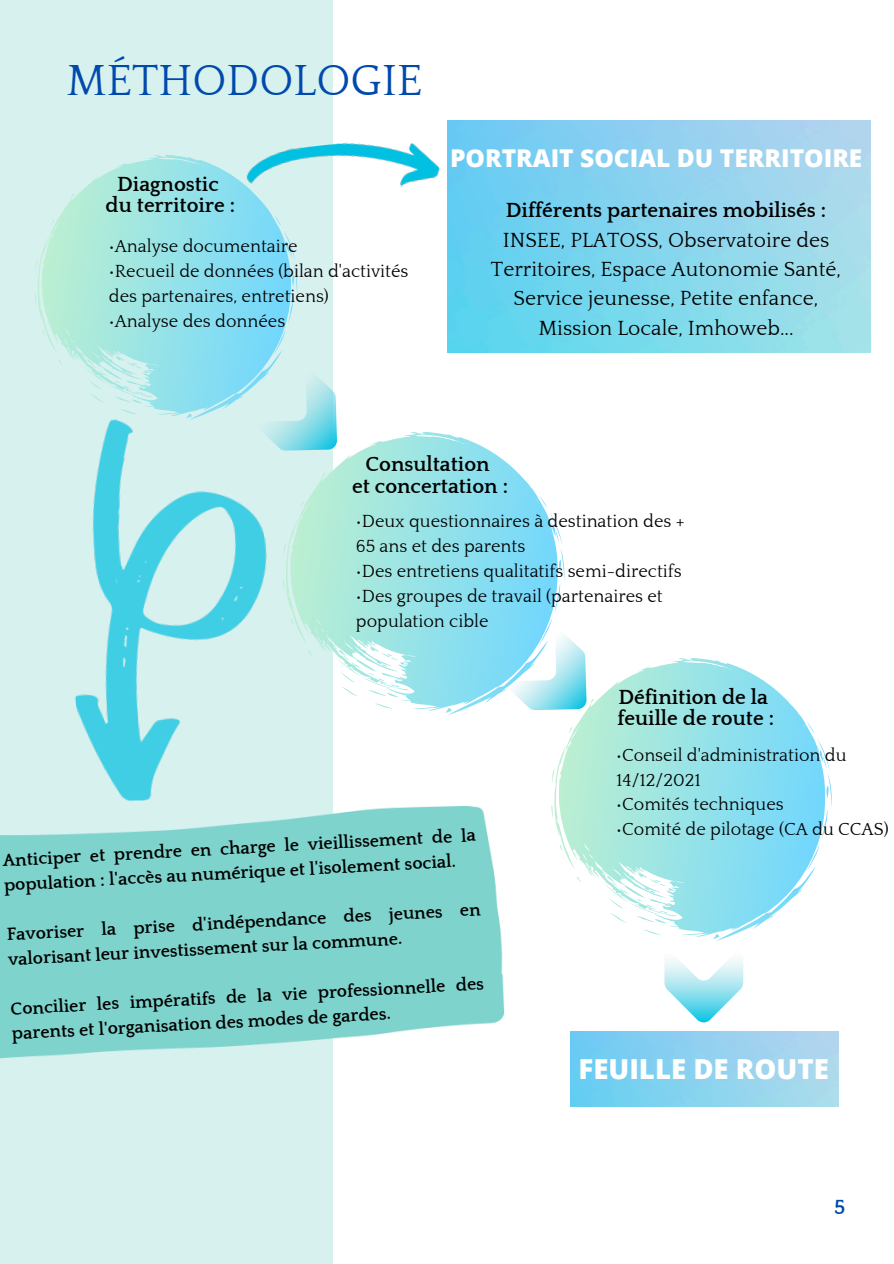
<style>
.page{position:relative;width:894px;height:1264px;background:#fff}
.page>*{position:absolute;margin:0;border:0;box-sizing:border-box;transform-origin:0 0}
.t1{font:44.55px "Quattrocento";color:#004aad}
.t2{font:800 27.6px "Open Sans";color:#fffffe}
.t3{font:800 24.6px "Open Sans";color:#fff}
.t4{font:21px/29.2px "Quattrocento";color:#000;text-align:center}
.t5{font:700 21px/21.5px "Quattrocento";color:#000;text-align:center}
.t6{font:700 21px "Quattrocento";color:#004aad}
.t7{font:18px/24.8px "Quattrocento";color:#000}
.t8{font:700 18px/24.8px "Quattrocento";color:#000}
</style>
<div class="page">
<div style="left:0;top:0;width:332px;height:1263px;background:#d7f1ef"></div>
<svg style="left:35px;top:155px;width:262px;height:254px"></svg>
<svg style="left:285px;top:431px;width:279px;height:284px"></svg>
<svg style="left:551px;top:658px;width:280px;height:283px"></svg>
<svg style="left:500px;top:624px;width:111px;height:111px"></svg>
<img style="left:447px;top:120px;width:423px;height:232px">
<img style="left:0;top:806px;width:491px;height:46px">
<img style="left:570px;top:1031px;width:268px;height:75px">
<img style="left:75px;top:409px;width:210px;height:392px">
<svg style="left:251px;top:364px;width:111px;height:112px"></svg>
<svg style="left:664px;top:958px;width:79px;height:65px"></svg>
<img style="left:244px;top:133px;width:197px;height:70px">
<img style="left:0;top:852px;width:504px;height:217px">
<h1 class="t1" style="left:66px;top:57px;width:357px">MÉTHODOLOGIE</h1>
<p class="t5" style="left:106px;top:174px;width:131px">Diagnostic du territoire :</p>
<p class="t7" style="left:109px;top:235px;width:190px">•Analyse documentaire</p>
<p class="t7" style="left:109px;top:259px;width:301px">•Recueil de données (bilan d'activités des partenaires, entretiens)</p>
<p class="t7" style="left:109px;top:309px;width:178px">•Analyse des données</p>
<h3 class="t3" style="left:450px;top:140px;width:414px">PORTRAIT SOCIAL DU TERRITOIRE</h3>
<p class="t5" style="left:505px;top:200px;width:322px">Différents partenaires mobilisés :</p>
<p class="t4" style="left:491px;top:226px;width:351px">INSEE, PLATOSS, Observatoire des Territoires, Espace Autonomie Santé, Service jeunesse, Petite enfance, Mission Locale, Imhoweb...</p>
<p class="t5" style="left:352px;top:454px;width:157px">Consultation<br>et concertation :</p>
<p class="t7" style="left:356px;top:510px;width:330px">•Deux questionnaires à destination des +<br>65 ans et des parents</p>
<p class="t7" style="left:356px;top:559px;width:327px">•Des entretiens qualitatifs semi-directifs</p>
<p class="t7" style="left:356px;top:584px;width:308px">•Des groupes de travail (partenaires et population cible</p>
<p class="t8" style="left:2px;top:848px;width:475px;rotate:-3deg">Anticiper et prendre en charge le vieillissement de la population : l'accès au numérique et l'isolement social.</p>
<p class="t8" style="left:6px;top:922px;width:476px;rotate:-3deg">Favoriser la prise d'indépendance des jeunes en valorisant leur investissement sur la commune.</p>
<p class="t8" style="left:10px;top:996px;width:475px;rotate:-3deg">Concilier les impératifs de la vie professionnelle des parents et l'organisation des modes de gardes.</p>
<p class="t5" style="left:617px;top:687px;width:158px;text-align:left">Définition de la feuille de route :</p>
<p class="t7" style="left:616px;top:743px;width:232px">•Conseil d'administration du<br>14/12/2021</p>
<p class="t7" style="left:616px;top:792px;width:169px">•Comités techniques</p>
<p class="t7" style="left:616px;top:817px;width:274px">•Comité de pilotage (CA du CCAS)</p>
<h2 class="t2" style="left:578px;top:1049px;width:252px">FEUILLE DE ROUTE</h2>
<p class="t6" style="left:833px;top:1196px;width:13px">5</p>
</div>
